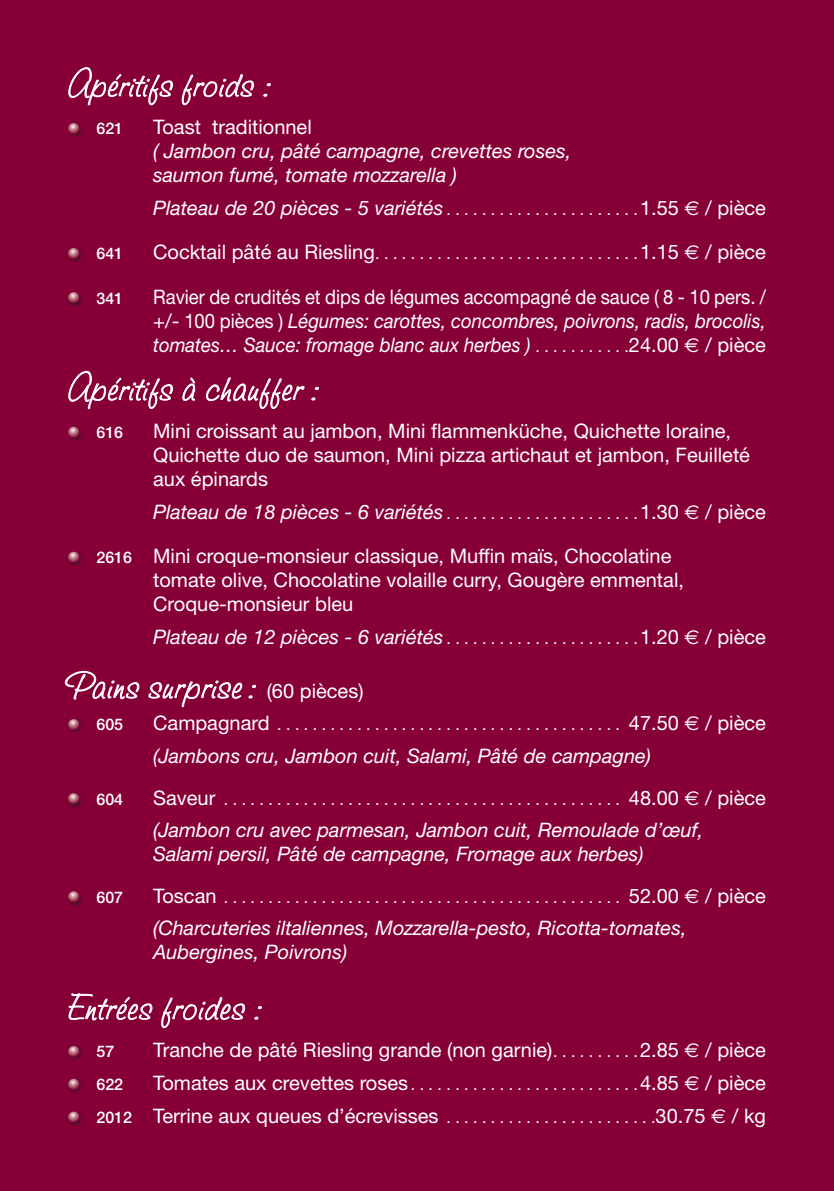
<style>
.page{position:relative;width:834px;height:1191px;background:#fff}
.page>*{position:absolute;margin:0;border:0;box-sizing:border-box;transform-origin:0 0}
.t1{font:500 28px "Saginaw";letter-spacing:.1em;color:#fff}
.t2{font:20px/24px "Helvetica Neue";color:#fff}
.t3{font:italic 20px/32.8px "Helvetica Neue";color:#fff}
.t4{font:italic 20px/24px "Helvetica Neue";color:#fff;text-align:justify;scale:.93 1}
.t5{font:500 16px "Helvetica Neue";color:#fff}
.s1{font-family:"Euro Sans"}
.s2{font-style:normal}
.s3{font-weight:500;font-size:16px}
.s4{font-family:"Helvetica Neue";font-weight:400;font-size:20px}
.s5{font-family:"Euro Sans";font-style:normal}
</style>
<div class="page">
<div style="left:0;top:0;width:833px;height:1191px;background:#860037"></div>
<svg style="left:68px;top:67px;width:105px;height:39px"></svg>
<svg style="left:181px;top:74px;width:74px;height:32px"></svg>
<svg style="left:263px;top:83px;width:8px;height:14px"></svg>
<div style="left:66px;top:121px;width:18px;height:18px;background:#231f20;opacity:.75"></div>
<svg style="left:68px;top:123px;width:11px;height:11px"></svg>
<div style="left:66px;top:246px;width:18px;height:18px;background:#231f20;opacity:.75"></div>
<svg style="left:68px;top:248px;width:11px;height:11px"></svg>
<div style="left:66px;top:290px;width:18px;height:18px;background:#231f20;opacity:.75"></div>
<svg style="left:68px;top:292px;width:11px;height:11px"></svg>
<svg style="left:68px;top:370px;width:105px;height:39px"></svg>
<svg style="left:182px;top:377px;width:14px;height:24px"></svg>
<svg style="left:206px;top:377px;width:113px;height:32px"></svg>
<div style="left:66px;top:425px;width:18px;height:18px;background:#231f20;opacity:.75"></div>
<svg style="left:68px;top:427px;width:11px;height:11px"></svg>
<div style="left:66px;top:550px;width:18px;height:17px;background:#231f20;opacity:.75"></div>
<svg style="left:68px;top:551px;width:11px;height:12px"></svg>
<svg style="left:64px;top:670px;width:76px;height:30px"></svg>
<svg style="left:148px;top:680px;width:108px;height:27px"></svg>
<div style="left:66px;top:717px;width:18px;height:18px;background:#231f20;opacity:.75"></div>
<svg style="left:68px;top:719px;width:11px;height:11px"></svg>
<div style="left:66px;top:791px;width:18px;height:18px;background:#231f20;opacity:.75"></div>
<svg style="left:68px;top:793px;width:11px;height:11px"></svg>
<div style="left:66px;top:889px;width:18px;height:18px;background:#231f20;opacity:.75"></div>
<svg style="left:68px;top:891px;width:11px;height:11px"></svg>
<svg style="left:68px;top:993px;width:85px;height:28px"></svg>
<svg style="left:161px;top:997px;width:85px;height:31px"></svg>
<svg style="left:254px;top:1006px;width:8px;height:14px"></svg>
<div style="left:66px;top:1044px;width:18px;height:18px;background:#231f20;opacity:.75"></div>
<svg style="left:68px;top:1046px;width:11px;height:11px"></svg>
<div style="left:66px;top:1077px;width:18px;height:17px;background:#231f20;opacity:.75"></div>
<svg style="left:68px;top:1078px;width:11px;height:12px"></svg>
<div style="left:66px;top:1109px;width:18px;height:18px;background:#231f20;opacity:.75"></div>
<svg style="left:68px;top:1111px;width:11px;height:12px"></svg>
<h1 class="t1" style="left:68px;top:63px;width:204px">Apéritifs froids :</h1>
<p class="t5" style="left:96px;top:119px;width:28px">621</p>
<p class="t2" style="left:153px;top:115px;width:160px">Toast traditionnel</p>
<p class="t3" style="left:153px;top:139px;width:419px;line-height:24px">( Jambon cru, pâté campagne, crevettes roses, saumon fumé, tomate mozzarella )</p>
<p class="t3" style="left:153px;top:191px;width:292px">Plateau de 20 pièces - 5 variétés</p>
<p class="t2" style="left:640px;top:196px;width:127px">1.55 <span class="s1">€</span> / pièce</p>
<p class="t5" style="left:96px;top:244px;width:28px">641</p>
<p class="t2" style="left:153px;top:240px;width:223px">Cocktail pâté au Riesling</p>
<p class="t2" style="left:640px;top:240px;width:127px">1.15 <span class="s1">€</span> / pièce</p>
<p class="t5" style="left:96px;top:288px;width:28px">341</p>
<p class="t4" style="left:153px;top:284px;width:660px"><span class="s2">Ravier de crudités et dips de légumes accompagné de sauce ( 8 - 10 pers. / +/- 100 pièces )</span> Légumes: carottes, concombres, poivrons, radis, brocolis, tomates… Sauce: fromage blanc aux herbes )</p>
<p class="t2" style="left:628px;top:332px;width:138px">24.00 <span class="s1">€</span> / pièce</p>
<h1 class="t1" style="left:68px;top:366px;width:252px">Apéritifs à chauffer :</h1>
<p class="t5" style="left:96px;top:423px;width:28px">616</p>
<p class="t2" style="left:153px;top:418px;width:598px">Mini croissant au jambon, Mini flammenküche, Quichette loraine,<br>Quichette duo de saumon, Mini pizza artichaut et jambon, Feuilleté aux épinards</p>
<p class="t3" style="left:153px;top:495px;width:292px">Plateau de 18 pièces - 6 variétés</p>
<p class="t2" style="left:640px;top:499px;width:127px">1.30 <span class="s1">€</span> / pièce</p>
<p class="t2" style="left:153px;top:543px;width:532px;text-indent:-57px"><span class="s3">2616</span> Mini croque-monsieur classique, Muffin maïs, Chocolatine tomate olive, Chocolatine volaille curry, Gougère emmental,<br>Croque‑monsieur bleu</p>
<p class="t3" style="left:153px;top:620px;width:292px">Plateau de 12 pièces - 6 variétés</p>
<p class="t2" style="left:640px;top:624px;width:127px">1.20 <span class="s1">€</span> / pièce</p>
<h1 class="t1" style="left:68px;top:664px;width:297px">Pains surprise : <span class="s4">(60 pièces)</span></h1>
<p class="t5" style="left:96px;top:715px;width:28px">605</p>
<p class="t2" style="left:153px;top:711px;width:118px">Campagnard</p>
<p class="t3" style="left:153px;top:706px;width:614px;text-indent:475px"><span class="s2">47.50</span> <span class="s5">€</span> <span class="s2">/ pièce </span>(Jambons cru, Jambon cuit, Salami, Pâté de campagne)</p>
<p class="t5" style="left:96px;top:789px;width:28px">604</p>
<p class="t2" style="left:153px;top:785px;width:64px">Saveur</p>
<p class="t3" style="left:153px;top:780px;width:614px;text-indent:475px"><span class="s2">48.00</span> <span class="s5">€</span> <span class="s2">/ pièce </span>(Jambon cru avec parmesan, Jambon cuit, Remoulade d’œuf,</p>
<p class="t3" style="left:153px;top:837px;width:492px">Salami persil, Pâté de campagne, Fromage aux herbes)</p>
<p class="t3" style="left:153px;top:878px;width:614px;text-indent:475px"><span class="s2">52.00</span> <span class="s5">€</span> <span class="s2">/ pièce </span>(Charcuteries iltaliennes, Mozzarella-pesto, Ricotta-tomates,</p>
<p class="t3" style="left:153px;top:935px;width:195px">Aubergines, Poivrons)</p>
<h1 class="t1" style="left:68px;top:985px;width:195px">Entrées froides :</h1>
<p class="t5" style="left:96px;top:1042px;width:19px">57</p>
<p class="t2" style="left:153px;top:1038px;width:400px">Tranche de pâté Riesling grande (non garnie)</p>
<p class="t2" style="left:640px;top:1038px;width:127px">2.85 <span class="s1">€</span> / pièce</p>
<p class="t5" style="left:96px;top:1074px;width:28px">622</p>
<p class="t2" style="left:153px;top:1070px;width:256px">Tomates aux crevettes roses</p>
<p class="t2" style="left:640px;top:1070px;width:127px">4.85 <span class="s1">€</span> / pièce</p>
<p class="t2" style="left:96px;top:1103px;width:343px"><span class="s3">2012</span> Terrine aux queues d’écrevisses</p>
<p class="t2" style="left:655px;top:1103px;width:112px">30.75 <span class="s1">€</span> / kg</p>
<p class="t5" style="left:96px;top:887px;width:28px">607</p>
<p class="t2" style="left:153px;top:883px;width:65px">Toscan</p>
</div>
